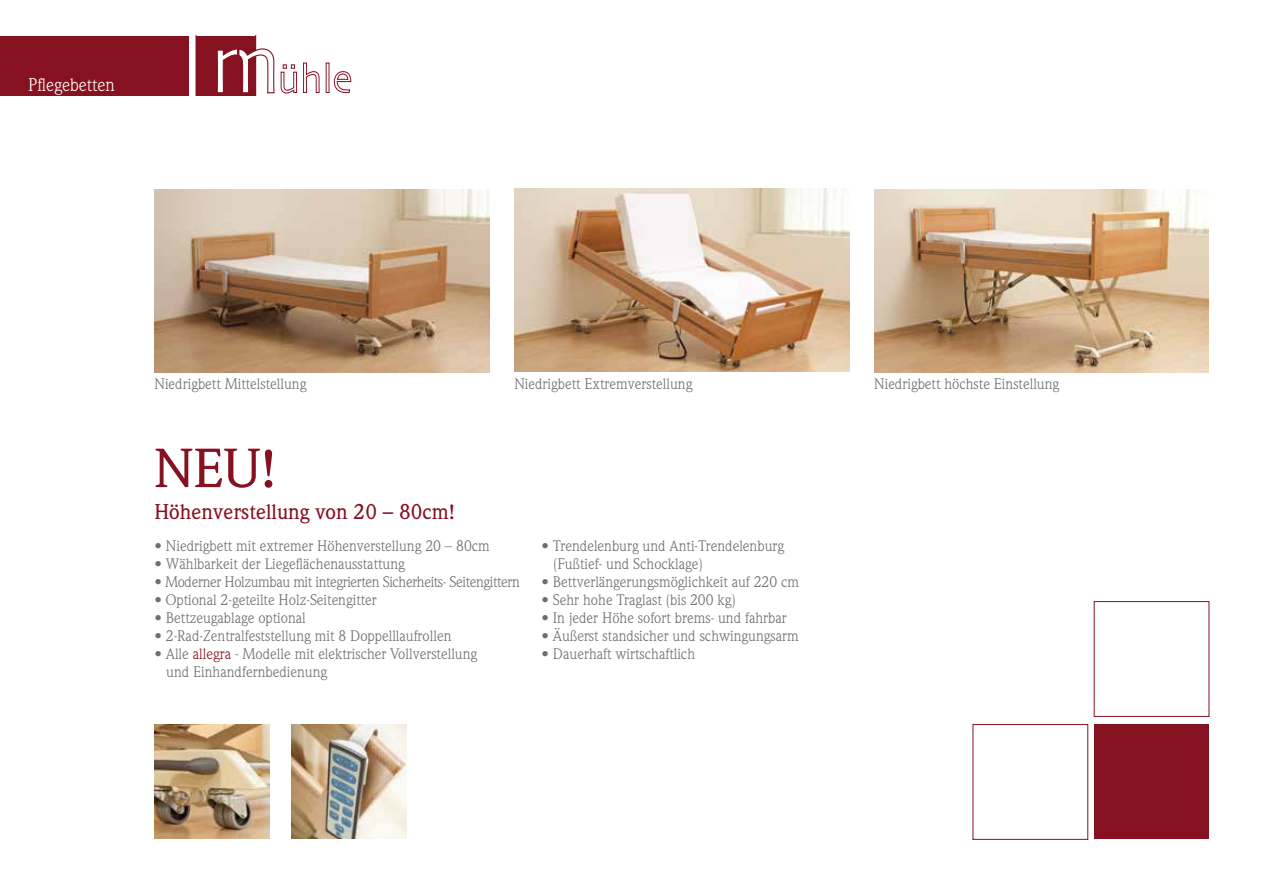
<style>
.page{position:relative;width:1263px;height:893px;background:#fff}
.page>*{position:absolute;margin:0;border:0;box-sizing:border-box;transform-origin:0 0}
.t1{font:500 54px "Weidemann";color:#861120}
.t2{font:500 21px "Weidemann";color:#861120}
.t3{font:18px "Weidemann";color:#fff}
.t4{font:15px/18px "Weidemann";color:#6e6e6e}
.t5{font:15px "Weidemann";letter-spacing:-.025em;color:#6e6e6e}
.s1{color:#861120}
</style>
<div class="page">
<div style="left:1094px;top:724px;width:114px;height:115px;background:#861120"></div>
<div style="left:1094px;top:601px;width:115px;height:116px;border:1px solid #861120"></div>
<div style="left:972px;top:724px;width:116px;height:116px;border:1px solid #861120"></div>
<svg style="left:196px;top:36px;width:101px;height:60px"></svg>
<svg style="left:303px;top:62px;width:49px;height:31px"></svg>
<div style="left:0;top:36px;width:189px;height:60px;background:#861120"></div>
<img style="left:874px;top:189px;width:335px;height:183px">
<img style="left:514px;top:188px;width:335px;height:183px">
<img style="left:154px;top:189px;width:335px;height:183px">
<img style="left:291px;top:724px;width:115px;height:115px">
<img style="left:154px;top:724px;width:115px;height:115px">
<p class="t3" style="left:28px;top:74px;width:88px">Pflegebetten</p>
<p class="t4" style="left:154px;top:375px;width:153px">Niedrigbett Mittelstellung</p>
<p class="t4" style="left:514px;top:375px;width:180px">Niedrigbett Extremverstellung</p>
<p class="t4" style="left:874px;top:375px;width:187px">Niedrigbett höchste Einstellung</p>
<h1 class="t1" style="left:154px;top:437px;width:123px">NEU!</h1>
<h2 class="t2" style="left:154px;top:499px;width:302px">Höhenverstellung von 20 – 80cm!</h2>
<p class="t4" style="left:154px;top:537px;width:337px">• Niedrigbett mit extremer Höhenverstellung 20 – 80cm</p>
<p class="t4" style="left:154px;top:555px;width:252px">• Wählbarkeit der Liegeflächenausstattung</p>
<p class="t5" style="left:154px;top:573px;width:367px">• Moderner Holzumbau mit integrierten Sicherheits- Seitengittern</p>
<p class="t4" style="left:154px;top:591px;width:224px">• Optional 2-geteilte Holz-Seitengitter</p>
<p class="t4" style="left:154px;top:609px;width:153px">• Bettzeugablage optional</p>
<p class="t4" style="left:154px;top:627px;width:298px">• 2-Rad-Zentralfeststellung mit 8 Doppelllaufrollen</p>
<p class="t4" style="left:166px;top:645px;width:312px;text-indent:-12px">• Alle <span class="s1">allegra</span> - Modelle mit elektrischer Vollverstellung und Einhandfernbedienung</p>
<p class="t4" style="left:553px;top:537px;width:232px;text-indent:-12px">• Trendelenburg und Anti-Trendelenburg (Fußtief- und Schocklage)</p>
<p class="t4" style="left:541px;top:573px;width:259px">• Bettverlängerungsmöglichkeit auf 220 cm</p>
<p class="t4" style="left:541px;top:591px;width:196px">• Sehr hohe Traglast (bis 200 kg)</p>
<p class="t4" style="left:541px;top:609px;width:247px">• In jeder Höhe sofort brems- und fahrbar</p>
<p class="t4" style="left:541px;top:627px;width:259px">• Äußerst standsicher und schwingungsarm</p>
<p class="t4" style="left:541px;top:645px;width:155px">• Dauerhaft wirtschaftlich</p>
</div>
